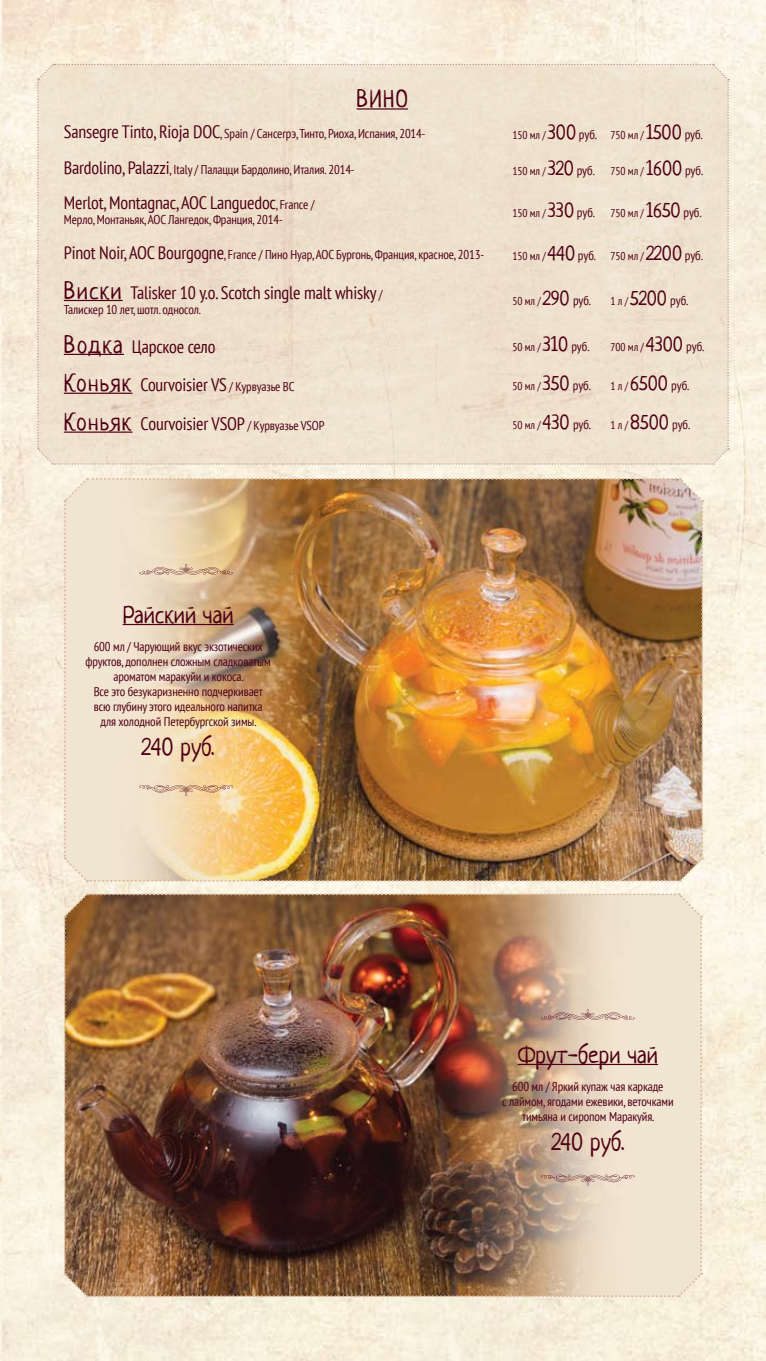
<style>
.page{position:relative;width:766px;height:1361px;background:#fff}
.page>*{position:absolute;margin:0;border:0;box-sizing:border-box;transform-origin:0 0}
.t1{font:24px "Neucha";color:#4f0016}
.t2{font:19.95px "Neucha";color:#4f0016}
.t3{font:condensed 18px "PT Sans";letter-spacing:-.01em;color:#4f0016}
.t4{font:condensed 12.75px/15px "PT Sans";letter-spacing:-.01em;color:#4f0016;text-align:center}
.t5{font:condensed 11.4px "PT Sans";letter-spacing:-.01em;color:#4f0016}
.s1{font-size:18px}
.s2{font-family:"Neucha";font-stretch:normal;font-size:19.95px}
.s3{font-size:13.05px}
.s4{font-size:12.75px}
.s5{font-family:"Neucha";font-stretch:normal;font-size:24px}
.s6{font-family:"PT Sans";font-stretch:condensed;font-size:11.4px}
.s7{font-family:"PT Sans";font-stretch:condensed;font-size:13.05px}
.s8{font-size:12.9px}
.s9{font-family:"PT Sans";font-stretch:condensed;font-size:12.9px}
</style>
<div class="page">
<img style="left:0;top:0;width:765px;height:1361px">
<img style="left:63px;top:477px;width:640px;height:405px">
<img style="left:63px;top:893px;width:639px;height:404px">
<hr style="left:123px;top:624px;width:110px;height:1px;background:#4f0016">
<hr style="left:517px;top:1064px;width:140px;height:1px;background:#4f0016">
<div style="left:37px;top:64px;width:692px;height:401px;background:#efe1cd"></div>
<hr style="left:64px;top:300px;width:59px;height:1px;background:#4f0016">
<hr style="left:64px;top:354px;width:60px;height:1px;background:#4f0016">
<hr style="left:64px;top:393px;width:68px;height:1px;background:#4f0016">
<hr style="left:64px;top:431px;width:68px;height:2px;background:#4f0016">
<hr style="left:356px;top:108px;width:52px;height:2px;background:#4f0016">
<p class="t1" style="left:356px;top:84px;width:53px">Вино</p>
<p class="t4" style="left:64px;top:126px;width:363px"><span class="s1">Sansegre Tinto, Rioja DOC</span>, Spain / Сансегрэ, Тинто, Риоха, Испания, 2014-</p>
<p class="t5" style="left:512px;top:128px;width:192px">150 мл / <span class="s2">300</span> <span class="s3">руб.</span> 750 мл / <span class="s2">1500</span> <span class="s3">руб.</span></p>
<p class="t4" style="left:64px;top:162px;width:292px"><span class="s1">Bardolino, Palazzi</span>, Italy / Палацци Бардолино, Италия. 2014-</p>
<p class="t5" style="left:512px;top:163px;width:192px">150 мл / <span class="s2">320</span> <span class="s3">руб.</span> 750 мл / <span class="s2">1600</span> <span class="s3">руб.</span></p>
<p class="t3" style="left:64px;top:191px;width:252px">Merlot, Montagnac, AOC Languedoc<span class="s4">, France /</span></p>
<p class="t4" style="left:64px;top:212px;width:220px">Мерло, Монтаньяк, АОС Лангедок, Франция, 2014-</p>
<p class="t5" style="left:512px;top:206px;width:191px">150 мл / <span class="s2">330</span> <span class="s3">руб.</span> 750 мл / <span class="s2">1650</span> <span class="s3">руб.</span></p>
<p class="t4" style="left:64px;top:247px;width:421px"><span class="s1">Pinot Noir, AOC Bourgogne</span>, France / Пино Нуар, AOC Бургонь, Франция, красное, 2013-</p>
<p class="t5" style="left:512px;top:248px;width:192px">150 мл / <span class="s2">440</span> <span class="s3">руб.</span> 750 мл / <span class="s2">2200</span> <span class="s3">руб.</span></p>
<p class="t3" style="left:64px;top:281px;width:320px"><span class="s5">Виски</span> Talisker 10 y.o. Scotch single malt whisky <span class="s4">/</span></p>
<p class="t4" style="left:64px;top:301px;width:139px">Талискер 10 лет, шотл. односол.</p>
<p class="t5" style="left:512px;top:293px;width:80px">50 мл / <span class="s2">290</span> <span class="s3">руб.</span></p>
<p class="t2" style="left:610px;top:285px;width:79px"><span class="s6">1 л /</span> 5200 <span class="s7">руб.</span></p>
<p class="t3" style="left:64px;top:335px;width:153px"><span class="s5">Водка</span> Царское село</p>
<p class="t5" style="left:512px;top:340px;width:79px">50 мл / <span class="s2">310</span> <span class="s8">руб.</span></p>
<p class="t5" style="left:610px;top:340px;width:95px">700 мл / <span class="s2">4300</span> <span class="s8">руб.</span></p>
<p class="t3" style="left:64px;top:373px;width:232px"><span class="s5">Коньяк</span> Courvoisier VS <span class="s4">/ Курвуазье ВС</span></p>
<p class="t5" style="left:512px;top:379px;width:80px">50 мл / <span class="s2">350</span> <span class="s8">руб.</span></p>
<p class="t2" style="left:610px;top:371px;width:80px"><span class="s6">1 л /</span> 6500 <span class="s9">руб.</span></p>
<p class="t3" style="left:64px;top:412px;width:262px"><span class="s5">Коньяк</span> Сourvoisier VSOP <span class="s4">/ Курвуазье VSOP</span></p>
<p class="t5" style="left:512px;top:417px;width:80px">50 мл / <span class="s2">430</span> <span class="s8">руб.</span></p>
<p class="t2" style="left:610px;top:410px;width:81px"><span class="s6">1 л /</span> 8500 <span class="s9">руб.</span></p>
<p class="t1" style="left:123px;top:600px;width:112px">Райский чай</p>
<p class="t4" style="left:86px;top:639px;width:186px">600 мл / Чарующий вкус экзотических фруктов, дополнен сложным сладковатым ароматом маракуйи и кокоса.<br>Все это безукаризненно подчеркивает всю глубину этого идеального напитка для холодной Петербургской зимы.</p>
<p class="t1" style="left:142px;top:732px;width:74px">240 руб.</p>
<p class="t1" style="left:517px;top:1039px;width:142px">Фрут-бери чай</p>
<p class="t4" style="left:502px;top:1078px;width:173px">600 мл / Яркий купаж чая каркаде<br>с лаймом, ягодами ежевики, веточками тимьяна и сиропом Маракуйя.</p>
<p class="t1" style="left:551px;top:1127px;width:74px">240 руб.</p>
</div>
